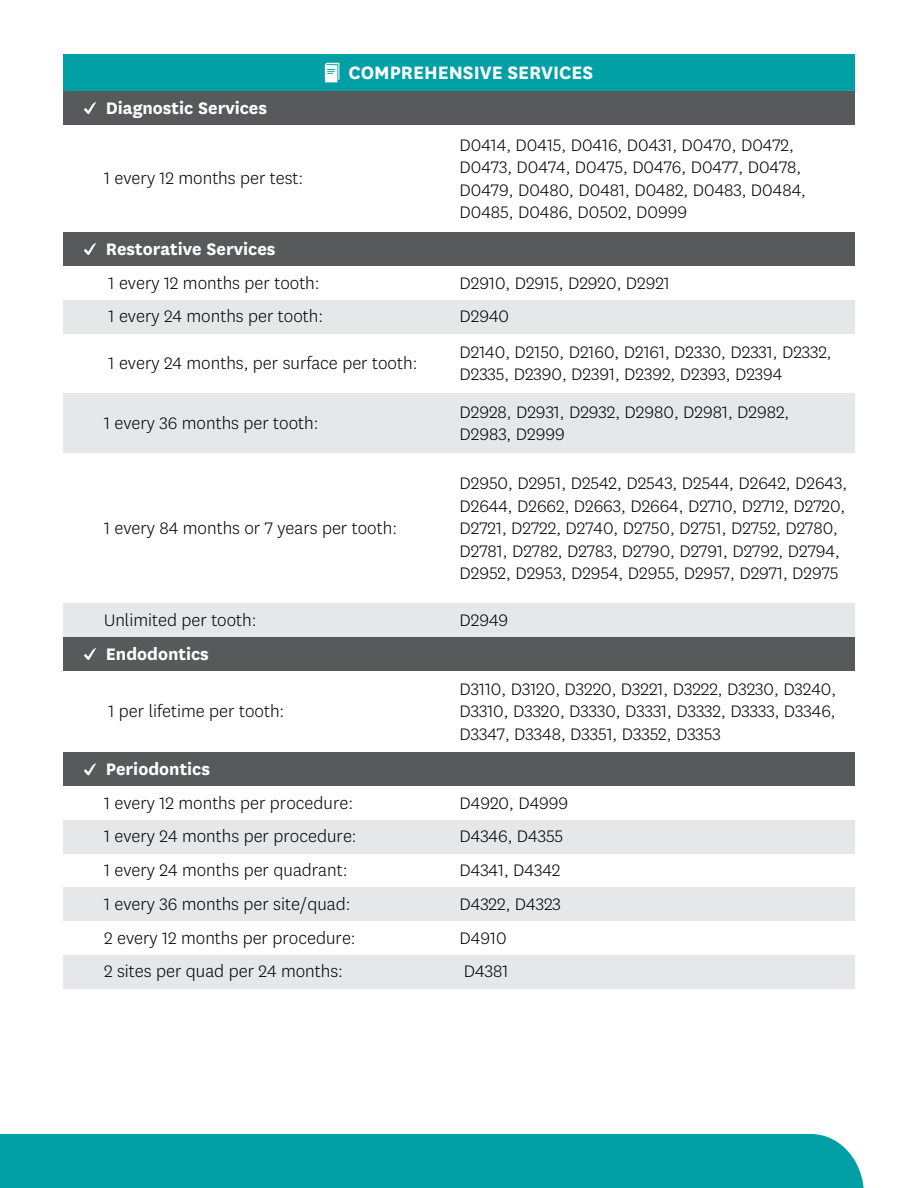
<style>
.page{position:relative;width:918px;height:1188px;background:#fff}
.page>*{position:absolute;margin:0;border:0;box-sizing:border-box;transform-origin:0 0}
.t1{font:700 21px "Centene Sans";color:#fff}
.t2{font:300 19.5px/22.5px "Centene Sans";color:#000}
.t3{font:700 19.5px "Centene Sans";color:#fff}
</style>
<div class="page">
<div style="left:0;top:1134px;width:864px;height:54px;background:#00a0a4"></div>
<div style="left:64px;top:300px;width:382px;height:33px;background:#e6e7e8"></div>
<div style="left:446px;top:300px;width:409px;height:33px;background:#e6e7e8"></div>
<div style="left:64px;top:393px;width:382px;height:60px;background:#e6e7e8"></div>
<div style="left:446px;top:393px;width:409px;height:60px;background:#e6e7e8"></div>
<div style="left:64px;top:603px;width:382px;height:34px;background:#e6e7e8"></div>
<div style="left:446px;top:603px;width:409px;height:34px;background:#e6e7e8"></div>
<div style="left:64px;top:820px;width:382px;height:33px;background:#e6e7e8"></div>
<div style="left:446px;top:820px;width:409px;height:33px;background:#e6e7e8"></div>
<div style="left:64px;top:887px;width:382px;height:34px;background:#e6e7e8"></div>
<div style="left:446px;top:887px;width:409px;height:34px;background:#e6e7e8"></div>
<div style="left:64px;top:955px;width:382px;height:33px;background:#e6e7e8"></div>
<div style="left:446px;top:955px;width:409px;height:33px;background:#e6e7e8"></div>
<div style="left:64px;top:54px;width:791px;height:37px;background:#00a0a4"></div>
<div style="left:64px;top:91px;width:382px;height:34px;background:#58595b"></div>
<div style="left:446px;top:91px;width:409px;height:34px;background:#58595b"></div>
<svg style="left:84px;top:102px;width:12px;height:12px"></svg>
<svg style="left:325px;top:63px;width:14px;height:19px"></svg>
<div style="left:64px;top:232px;width:382px;height:34px;background:#58595b"></div>
<div style="left:446px;top:232px;width:409px;height:34px;background:#58595b"></div>
<svg style="left:84px;top:243px;width:12px;height:12px"></svg>
<div style="left:64px;top:637px;width:382px;height:34px;background:#58595b"></div>
<div style="left:446px;top:637px;width:409px;height:34px;background:#58595b"></div>
<svg style="left:84px;top:648px;width:12px;height:12px"></svg>
<div style="left:64px;top:752px;width:382px;height:34px;background:#58595b"></div>
<div style="left:446px;top:752px;width:409px;height:34px;background:#58595b"></div>
<svg style="left:84px;top:763px;width:12px;height:13px"></svg>
<p class="t3" style="left:106px;top:94px;width:163px">Diagnostic Services</p>
<p class="t2" style="left:104px;top:167px;width:201px">1 every 12 months per test:</p>
<h2 class="t1" style="left:348px;top:58px;width:246px">COMPREHENSIVE SERVICES</h2>
<p class="t2" style="left:460px;top:133px;width:348px">D0414, D0415, D0416, D0431, D0470, D0472, D0473, D0474, D0475, D0476, D0477, D0478, D0479, D0480, D0481, D0482, D0483, D0484, D0485, D0486, D0502, D0999</p>
<p class="t3" style="left:106px;top:235px;width:171px">Restorative Services</p>
<p class="t2" style="left:109px;top:271px;width:213px">1 every 12 months per tooth:</p>
<p class="t2" style="left:460px;top:271px;width:212px">D2910, D2915, D2920, D2921</p>
<p class="t2" style="left:109px;top:305px;width:216px">1 every 24 months per tooth:</p>
<p class="t2" style="left:460px;top:305px;width:51px">D2940</p>
<p class="t2" style="left:109px;top:351px;width:310px">1 every 24 months, per surface per tooth:</p>
<p class="t2" style="left:460px;top:340px;width:374px">D2140, D2150, D2160, D2161, D2330, D2331, D2332,<br>D2335, D2390, D2391, D2392, D2393, D2394</p>
<p class="t2" style="left:104px;top:411px;width:216px">1 every 36 months per tooth:</p>
<p class="t2" style="left:460px;top:400px;width:331px">D2928, D2931, D2932, D2980, D2981, D2982,<br>D2983, D2999</p>
<p class="t2" style="left:104px;top:516px;width:294px">1 every 84 months or 7 years per tooth:</p>
<p class="t2" style="left:460px;top:471px;width:389px">D2950, D2951, D2542, D2543, D2544, D2642, D2643, D2644, D2662, D2663, D2664, D2710, D2712, D2720, D2721, D2722, D2740, D2750, D2751, D2752, D2780, D2781, D2782, D2783, D2790, D2791, D2792, D2794, D2952, D2953, D2954, D2955, D2957, D2971, D2975</p>
<p class="t2" style="left:104px;top:608px;width:154px">Unlimited per tooth:</p>
<p class="t2" style="left:460px;top:608px;width:50px">D2949</p>
<p class="t3" style="left:106px;top:640px;width:105px">Endodontics</p>
<p class="t2" style="left:109px;top:700px;width:177px">1 per lifetime per tooth:</p>
<p class="t2" style="left:460px;top:677px;width:378px;text-align:justify">D3110, D3120, D3220, D3221, D3222, D3230, D3240, D3310, D3320, D3330, D3331, D3332, D3333, D3346, D3347, D3348, D3351, D3352, D3353</p>
<p class="t3" style="left:106px;top:756px;width:106px">Periodontics</p>
<p class="t2" style="left:104px;top:791px;width:250px">1 every 12 months per procedure:</p>
<p class="t2" style="left:460px;top:791px;width:110px">D4920, D4999</p>
<p class="t2" style="left:104px;top:825px;width:254px">1 every 24 months per procedure:</p>
<p class="t2" style="left:460px;top:825px;width:105px">D4346, D4355</p>
<p class="t2" style="left:104px;top:858px;width:245px">1 every 24 months per quadrant:</p>
<p class="t2" style="left:460px;top:858px;width:102px">D4341, D4342</p>
<p class="t2" style="left:104px;top:892px;width:248px">1 every 36 months per site/quad:</p>
<p class="t2" style="left:460px;top:892px;width:103px">D4322, D4323</p>
<p class="t2" style="left:104px;top:926px;width:253px">2 every 12 months per procedure:</p>
<p class="t2" style="left:460px;top:926px;width:49px">D4910</p>
<p class="t2" style="left:104px;top:960px;width:240px">2 sites per quad per 24 months:</p>
<p class="t2" style="left:464px;top:960px;width:46px">D4381</p>
</div>
